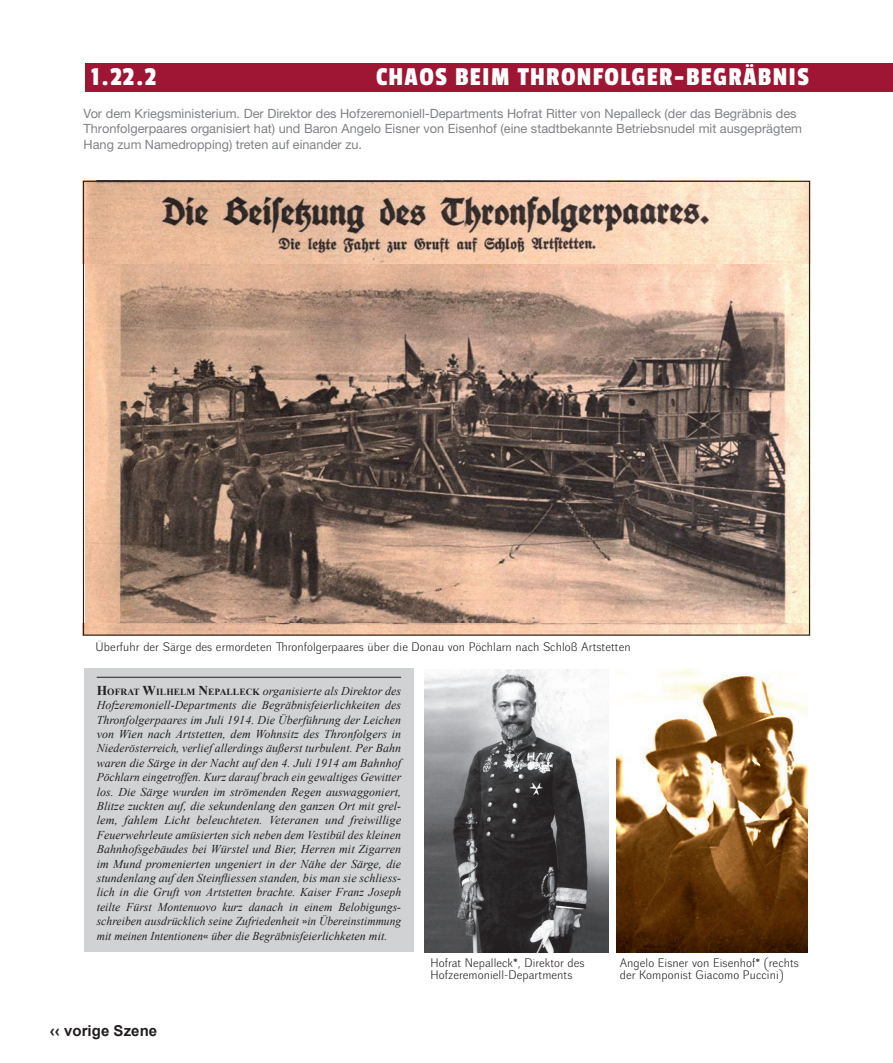
<style>
.page{position:relative;width:893px;height:1063px;background:#fff}
.page>*{position:absolute;margin:0;border:0;box-sizing:border-box;transform-origin:0 0}
.t1{font:27px "Passion One";letter-spacing:.05em;color:#fff}
.t2{font:700 15px "Arial";letter-spacing:.005em;color:#221e1f}
.t3{font:12.75px/15.3px "Helvetica Neue";color:#808285}
.t4{font:italic 12px/14.4px "Times New Roman";letter-spacing:.005em;color:#231f20;text-align:justify}
.t5{font:12px/12px "Walbaum Grotesk 32 Pro";letter-spacing:.005em;color:#231f20}
.s1{font-weight:700;font-style:normal;font-size:13.5px}
.s2{font-weight:700;font-style:normal;font-size:9.45px}
.s3{font-family:"Helvetica Neue";font-style:normal}
</style>
<div class="page">
<div style="left:85px;top:63px;width:808px;height:28px;background:#9e1633"></div>
<img style="left:424px;top:669px;width:184px;height:283px">
<img style="left:617px;top:668px;width:190px;height:284px">
<img style="left:85px;top:263px;width:723px;height:361px">
<img style="left:85px;top:183px;width:723px;height:80px">
<img style="left:85px;top:624px;width:723px;height:10px">
<div style="left:84px;top:668px;width:330px;height:284px;background:#d1d2d4"></div>
<hr style="left:97px;top:677px;width:304px;height:1px;background:#231f20">
<h1 class="t1" style="left:91px;top:63px;width:66px">1.22.2</h1>
<h1 class="t1" style="left:376px;top:63px;width:434px">CHAOS BEIM THRONFOLGER-BEGRÄBNIS</h1>
<p class="t3" style="left:84px;top:106px;width:720px">Vor dem Kriegsministerium. Der Direktor des Hofzeremoniell-Departments Hofrat Ritter von Nepalleck (der das Begräbnis des<br>Thronfolgerpaares organisiert hat) und Baron Angelo Eisner von Eisenhof (eine stadtbekannte Betriebsnudel mit ausgeprägtem<br>Hang zum Namedropping) treten auf einander zu.</p>
<p class="t5" style="left:96px;top:641px;width:537px">Überfuhr der Särge des ermordeten Thronfolgerpaares über die Donau von Pöchlarn nach Schloß Artstetten</p>
<p class="t4" style="left:97px;top:683px;width:306px"><span class="s1">H</span><span class="s2">OFRAT</span> <span class="s1">W</span><span class="s2">ILHELM</span> <span class="s1">N</span><span class="s2">EPALLECK</span> organisierte als Direktor des Hofzeremoniell-Departments die Begräbnisfeierlichkeiten des Thronfolgerpaares im Juli 1914. Die Überführung der Leichen von Wien nach Artstetten, dem Wohnsitz des Thronfolgers in Niederösterreich, verlief allerdings äußerst turbulent. Per Bahn waren die Särge in der Nacht auf den 4. Juli 1914 am Bahnhof Pöchlarn eingetroffen. Kurz darauf brach ein gewaltiges Gewitter los. Die Särge wurden im strömenden Regen auswaggoniert, Blitze zuckten auf, die sekundenlang den ganzen Ort mit grel&shy;lem, fahlem Licht beleuchteten. Veteranen und freiwillige Feuerwehrleute amüsierten sich neben dem Vestibül des kleinen Bahnhofsgebäudes bei Würstel und Bier, Herren mit Zigarren im Mund promenierten ungeniert in der Nähe der Särge, die stundenlang auf den Steinfliessen standen, bis man sie schliess&shy;lich in die Gruft von Artstetten brachte. Kaiser Franz Joseph teilte Fürst Montenuovo kurz danach in einem Belobigungs&shy;schreiben ausdrücklich seine Zufriedenheit <span class="s3">»</span>in Übereinstimmung mit meinen Intentionen<span class="s3">«</span> über die Begräbnisfeierlichketen mit.</p>
<p class="t2" style="left:50px;top:1020px;width:109px">‹‹ vorige Szene</p>
<p class="t5" style="left:431px;top:958px;width:156px">Hofrat Nepalleck*, Direktor des<br>Hofzeremoniell-Departments</p>
<p class="t5" style="left:620px;top:958px;width:181px">Angelo Eisner von Eisenhof* (rechts der Komponist Giacomo Puccini)</p>
</div>
